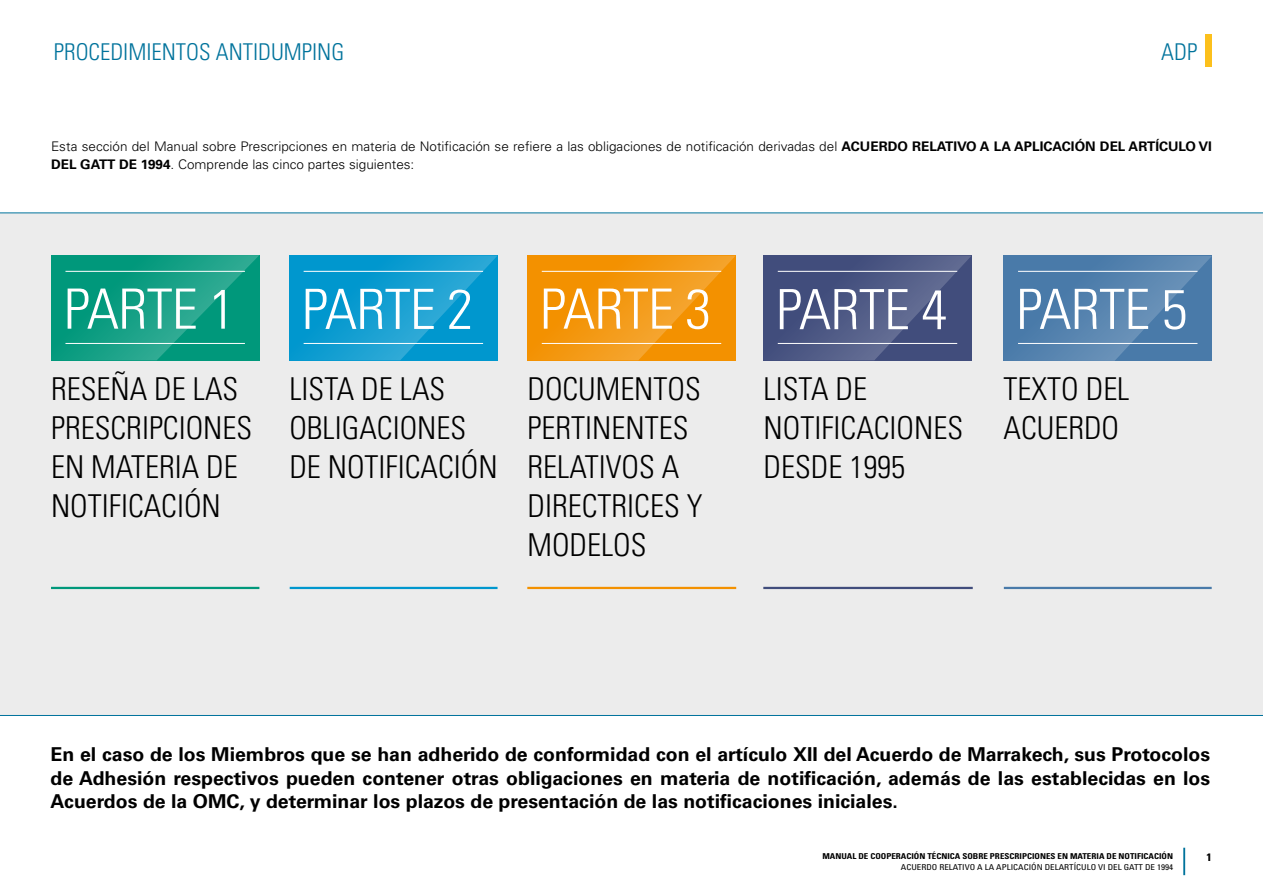
<style>
.page{position:relative;width:1263px;height:893px;background:#fff}
.page>*{position:absolute;margin:0;border:0;box-sizing:border-box;transform-origin:0 0}
.Part_Title_bandeau_m{font:300 condensed 55.5px "Univers LT Std";letter-spacing:-.015em;color:#fff;scale:1.05 1}
.Sub_Title_part_Title{font:300 condensed 31.5px/39px "Univers LT Std";color:#000}
.t1{font:300 condensed 23.1px "Univers LT Std";color:#00739c}
.Body{font:700 19.05px/23.4px "Univers LT Std";color:#000;text-align:justify}
.Body-2{font:300 13.2px/18px "Univers LT Std";color:#000}
.t2{font:700 condensed 10.8px "Univers LT Std";color:#000;scale:1.11 1}
.t3{font:700 condensed 8.1px "Univers LT Std";color:#000;scale:1.11 1}
.t4{font:condensed 8.1px "Univers LT Std";color:#000;scale:1.11 1}
.s1{font-weight:700}
</style>
<div class="page">
<hr style="left:1183px;top:848px;width:2px;height:27px;background:#00739c">
<div style="left:1206px;top:34px;width:6px;height:33px;background:#fcc01c"></div>
<div style="left:0;top:213px;width:1263px;height:503px;background:#ececec"></div>
<hr style="left:0;top:212px;width:1263px;height:1px;background:#00739c">
<hr style="left:0;top:715px;width:1263px;height:1px;background:#00739c">
<svg style="left:51px;top:255px;width:208px;height:105px;background:#119e83"></svg>
<hr style="left:51px;top:587px;width:208px;height:2px;background:#00987b">
<svg style="left:527px;top:256px;width:209px;height:104px;background:#f39710"></svg>
<hr style="left:527px;top:587px;width:209px;height:2px;background:#f39100">
<svg style="left:1003px;top:256px;width:209px;height:105px;background:#5280ad"></svg>
<hr style="left:1018px;top:343px;width:179px;height:1px;background:#fff">
<hr style="left:1018px;top:271px;width:179px;height:1px;background:#fff">
<hr style="left:1004px;top:587px;width:208px;height:2px;background:#497aa9">
<svg style="left:289px;top:256px;width:208px;height:104px;background:#109dd0"></svg>
<hr style="left:290px;top:587px;width:207px;height:2px;background:#0097ce">
<hr style="left:763px;top:587px;width:210px;height:2px;background:#414d7c">
<svg style="left:763px;top:256px;width:209px;height:104px;background:#4d5884"></svg>
<p class="t1" style="left:54px;top:38px;width:292px">PROCEDIMIENTOS ANTIDUMPING</p>
<p class="t1" style="left:1161px;top:38px;width:37px">ADP</p>
<p class="Body-2" style="left:51px;top:137px;width:1162px">Esta sección del Manual sobre Prescripciones en materia de Notificación se refiere a las obligaciones de notificación derivadas del <span class="s1">ACUERDO RELATIVO A LA APLICACIÓN DEL ARTÍCULO VI<br>DEL GATT DE 1994</span>. Comprende las cinco partes siguientes:</p>
<p class="Part_Title_bandeau_m" style="left:64px;top:276px;width:164px">PARTE 1</p>
<p class="Part_Title_bandeau_m" style="left:540px;top:276px;width:164px">PARTE 3</p>
<p class="Part_Title_bandeau_m" style="left:302px;top:276px;width:164px">PARTE 2</p>
<p class="Part_Title_bandeau_m" style="left:1016px;top:276px;width:164px">PARTE 5</p>
<p class="Part_Title_bandeau_m" style="left:776px;top:276px;width:164px">PARTE 4</p>
<p class="Sub_Title_part_Title" style="left:51px;top:369px;width:203px">RESEÑA DE LAS<br>PRESCRIPCIONES<br>EN MATERIA DE<br>NOTIFICACIÓN</p>
<p class="Sub_Title_part_Title" style="left:289px;top:369px;width:210px">LISTA DE LAS<br>OBLIGACIONES<br>DE NOTIFICACIÓN</p>
<p class="Sub_Title_part_Title" style="left:763px;top:369px;width:201px">LISTA DE<br>NOTIFICACIONES<br>DESDE 1995</p>
<p class="Sub_Title_part_Title" style="left:527px;top:369px;width:176px">DOCUMENTOS<br>PERTINENTES<br>RELATIVOS A<br>DIRECTRICES Y<br>MODELOS</p>
<p class="Sub_Title_part_Title" style="left:1003px;top:369px;width:127px">TEXTO DEL<br>ACUERDO</p>
<p class="Body" style="left:51px;top:743px;width:1161px">En el caso de los Miembros que se han adherido de conformidad con el artículo XII del Acuerdo de Marrakech, sus Protocolos de Adhesión respectivos pueden contener otras obligaciones en materia de notificación, además de las establecidas en los Acuerdos de la OMC, y determinar los plazos de presentación de las notificaciones iniciales.</p>
<p class="t3" style="left:822px;top:851px;width:317px">MANUAL DE COOPERACIÓN TÉCNICA SOBRE PRESCRIPCIONES EN MATERIA DE NOTIFICACIÓN</p>
<p class="t2" style="left:1206px;top:851px;width:6px">1</p>
<p class="t4" style="left:901px;top:862px;width:247px">ACUERDO RELATIVO A LA APLICACIÓN DELARTÍCULO VI DEL GATT DE 1994</p>
</div>
